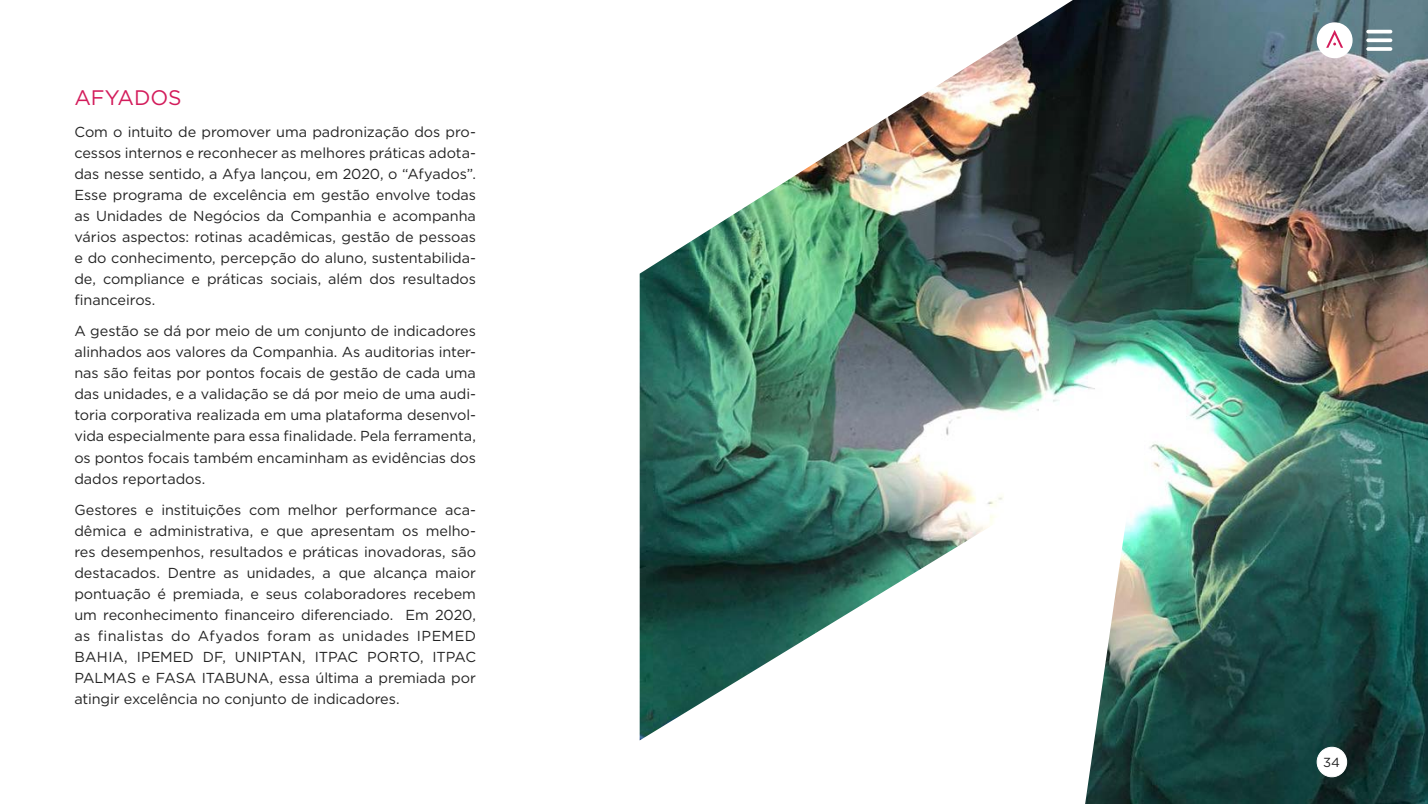
<style>
.page{position:relative;width:1428px;height:804px;background:#fff}
.page>*{position:absolute;margin:0;border:0;box-sizing:border-box;transform-origin:0 0}
.t1{font:21px "Gotham";color:#d31c5b}
.t2{font:14.44px/21px "Gotham";letter-spacing:-.005em;color:#232323;text-align:justify}
.t3{font:13.12px "Gotham";color:#232323}
</style>
<div class="page">
<img style="left:640px;top:0;width:788px;height:803px">
<div style="left:1317px;top:22px;width:36px;height:36px;background:#fff;border-radius:50%"></div>
<svg style="left:1326px;top:30px;width:17px;height:18px"></svg>
<svg style="left:1366px;top:30px;width:26px;height:21px"></svg>
<div style="left:1317px;top:747px;width:30px;height:29px;background:#fff;border-radius:50%"></div>
<div style="left:1317px;top:746px;width:30px;height:31px;border:1px solid #fff;border-radius:50%"></div>
<h1 class="t1" style="left:74px;top:84px;width:109px">AFYADOS</h1>
<p class="t2" style="left:74px;top:121px;width:403px">Com o intuito de promover uma padronização dos pro&shy;cessos internos e reconhecer as melhores práticas adota&shy;das nesse sentido, a Afya lançou, em 2020, o “Afyados”.<br>Esse programa de excelência em gestão envolve todas as Unidades de Negócios da Companhia e acompanha vários aspectos: rotinas acadêmicas, gestão de pessoas e do conhecimento, percepção do aluno, sustentabilida&shy;de, compliance e práticas sociais, além dos resultados financeiros.</p>
<p class="t2" style="left:74px;top:320px;width:403px">A gestão se dá por meio de um conjunto de indicadores alinhados aos valores da Companhia. As auditorias inter&shy;nas são feitas por pontos focais de gestão de cada uma das unidades, e a validação se dá por meio de uma audi&shy;toria corporativa realizada em uma plataforma desenvol&shy;vida especialmente para essa finalidade. Pela ferramenta, os pontos focais também encaminham as evidências dos dados reportados.</p>
<p class="t2" style="left:74px;top:499px;width:403px">Gestores e instituições com melhor performance aca&shy;dêmica e administrativa, e que apresentam os melho&shy;res desempenhos, resultados e práticas inovadoras, são destacados. Dentre as unidades, a que alcança maior pontuação é premiada, e seus colaboradores recebem um reconhecimento financeiro diferenciado. Em 2020, as finalistas do Afyados foram as unidades IPEMED BAHIA, IPEMED DF, UNIPTAN, ITPAC PORTO, ITPAC PALMAS e FASA ITABUNA, essa última a premiada por atingir excelência no conjunto de indicadores.</p>
<p class="t3" style="left:1323px;top:754px;width:18px">34</p>
</div>
